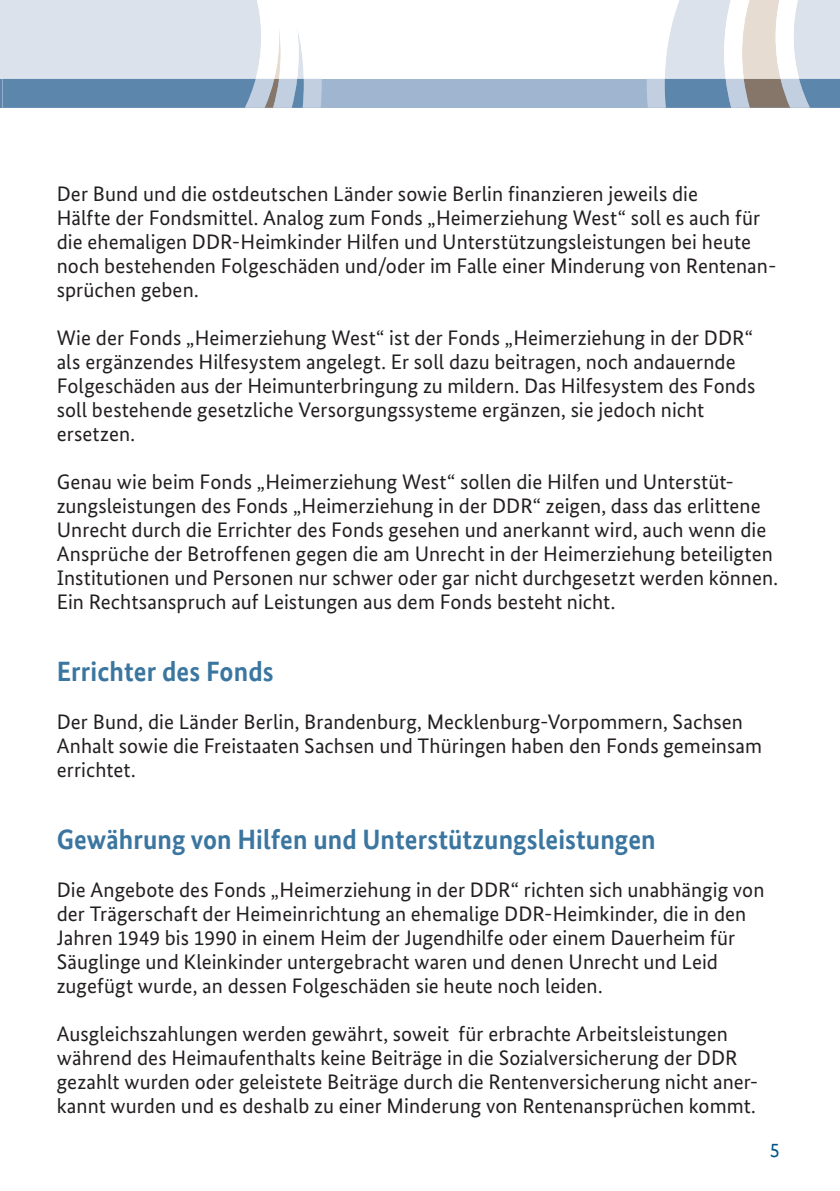
<style>
.page{position:relative;width:840px;height:1191px;background:#fff}
.page>*{position:absolute;margin:0;border:0;box-sizing:border-box;transform-origin:0 0}
.t1{font:700 28px "Bundes Sans Office";letter-spacing:.005em;color:#3b76a0;scale:.95 1}
.t2{font:21px/24px "Bundes Sans";letter-spacing:.005em;color:#231f20}
.t3{font:20px "Bundes Sans Office";color:#005484}
</style>
<div class="page">
<hr style="left:0;top:0;width:3px;height:78px;background:#dbe2ec">
<hr style="left:0;top:79px;width:3px;height:29px;background:#5c86ac">
<div style="left:3px;top:79px;width:836px;height:29px;background:#a0b5cf"></div>
<svg style="left:3px;top:0;width:318px;height:108px;background:#c2d0df"></svg>
<svg style="left:647px;top:0;width:192px;height:108px"></svg>
<p class="t2" style="left:57px;top:181px;width:720px">Der Bund und die ostdeutschen Länder sowie Berlin finanzieren jeweils die<br>Hälfte der Fondsmittel. Analog zum Fonds „Heimerziehung West“ soll es auch für die ehemaligen DDR-Heimkinder Hilfen und Unterstützungsleistungen bei heute noch bestehenden Folgeschäden und/oder im Falle einer Minderung von Rentenan&shy;sprüchen geben.</p>
<p class="t2" style="left:57px;top:325px;width:699px">Wie der Fonds „Heimerziehung West“ ist der Fonds „Heimerziehung in der DDR“ als ergänzendes Hilfesystem angelegt. Er soll dazu beitragen, noch andauernde Folgeschäden aus der Heimunterbringung zu mildern. Das Hilfesystem des Fonds soll bestehende gesetzliche Versorgungssysteme ergänzen, sie jedoch nicht ersetzen.</p>
<p class="t2" style="left:57px;top:469px;width:722px">Genau wie beim Fonds „Heimerziehung West“ sollen die Hilfen und Unterstüt&shy;zungsleistungen des Fonds „Heimerziehung in der DDR“ zeigen, dass das erlittene Unrecht durch die Errichter des Fonds gesehen und anerkannt wird, auch wenn die Ansprüche der Betroffenen gegen die am Unrecht in der Heimerziehung beteiligten Institutionen und Personen nur schwer oder gar nicht durchgesetzt werden können.<br>Ein Rechtsanspruch auf Leistungen aus dem Fonds besteht nicht.</p>
<h1 class="t1" style="left:57px;top:655px;width:230px">Errichter des Fonds</h1>
<p class="t2" style="left:57px;top:709px;width:706px">Der Bund, die Länder Berlin, Brandenburg, Mecklenburg-Vorpommern, Sachsen<br>Anhalt sowie die Freistaaten Sachsen und Thüringen haben den Fonds gemeinsam errichtet.</p>
<h1 class="t1" style="left:57px;top:823px;width:631px">Gewährung von Hilfen und Unterstützungsleistungen</h1>
<p class="t2" style="left:57px;top:877px;width:708px">Die Angebote des Fonds „Heimerziehung in der DDR“ richten sich unabhängig von der Trägerschaft der Heimeinrichtung an ehemalige DDR-Heimkinder, die in den Jahren 1949 bis 1990 in einem Heim der Jugendhilfe oder einem Dauerheim für Säuglinge und Kleinkinder untergebracht waren und denen Unrecht und Leid zugefügt wurde, an dessen Folgeschäden sie heute noch leiden.</p>
<p class="t2" style="left:57px;top:1021px;width:702px">Ausgleichszahlungen werden gewährt, soweit für erbrachte Arbeitsleistungen während des Heimaufenthalts keine Beiträge in die Sozialversicherung der DDR gezahlt wurden oder geleistete Beiträge durch die Rentenversicherung nicht aner&shy;kannt wurden und es deshalb zu einer Minderung von Rentenansprüchen kommt.</p>
<p class="t3" style="left:769px;top:1139px;width:11px">5</p>
</div>
